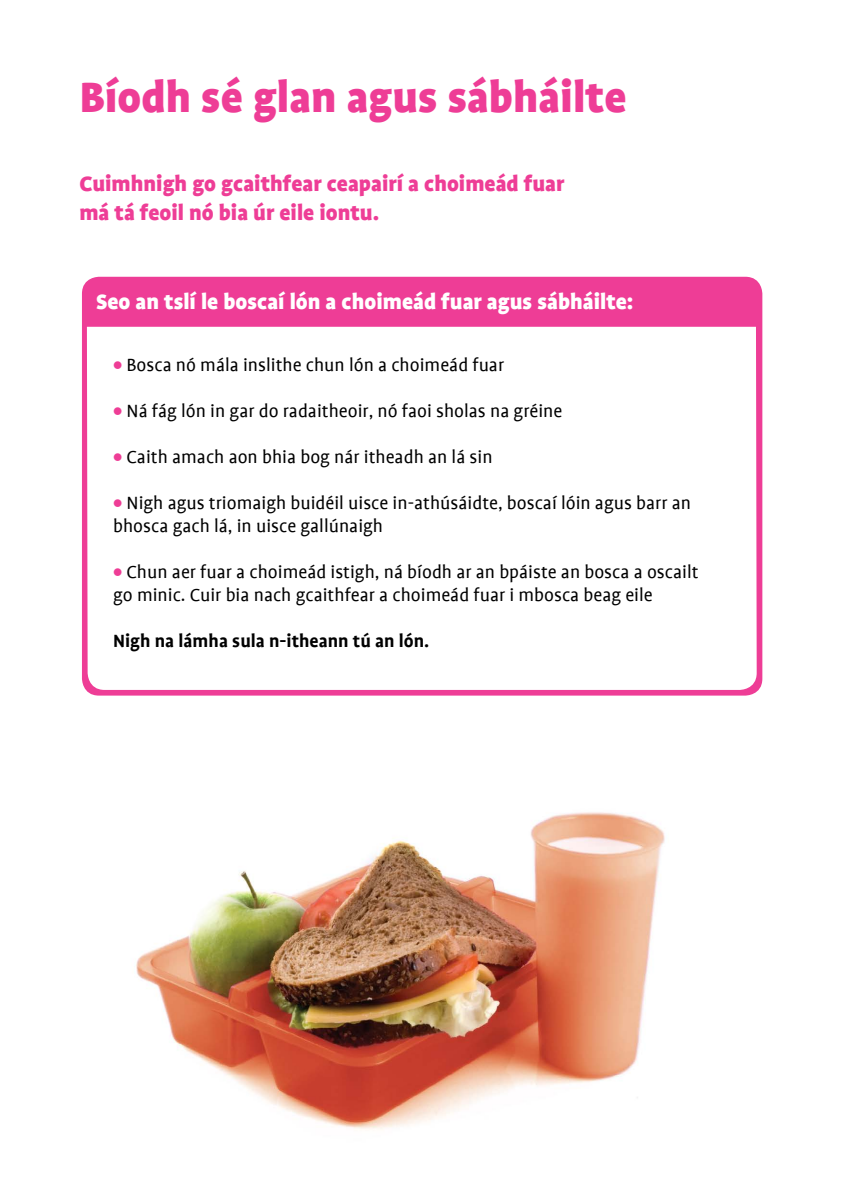
<style>
.page{position:relative;width:842px;height:1191px;background:#fff}
.page>*{position:absolute;margin:0;border:0;box-sizing:border-box;transform-origin:0 0}
.t1{font:900 48px "Profile";color:#ee3d96}
.t2{font:900 24px/28.8px "Profile";color:#ee3d96}
.t3{font:900 24px "Profile";color:#fff}
.t4{font:20px/23px "Profile";color:#000}
.t5{font:700 20px "Profile";color:#000}
.s1{font-weight:900;color:#ee3d96}
</style>
<div class="page">
<img style="left:136px;top:812px;width:529px;height:317px">
<div style="left:82px;top:277px;width:680px;height:418px;background:#ee3d96;border-radius:17px"></div>
<div style="left:87px;top:327px;width:670px;height:363px;background:#fff"></div>
<h1 class="t1" style="left:79px;top:71px;width:549px">Bíodh sé glan agus sábháilte</h1>
<p class="t2" style="left:79px;top:169px;width:487px">Cuimhnigh go gcaithfear ceapairí a choimeád fuar má tá feoil nó bia úr eile iontu.</p>
<p class="t3" style="left:96px;top:288px;width:539px">Seo an tslí le boscaí lón a choimeád fuar agus sábháilte:</p>
<p class="t4" style="left:113px;top:354px;width:393px"><span class="s1">•</span> Bosca nó mála inslithe chun lón a choimeád fuar</p>
<p class="t4" style="left:113px;top:400px;width:451px"><span class="s1">•</span> Ná fág lón in gar do radaitheoir, nó faoi sholas na gréine</p>
<p class="t4" style="left:113px;top:446px;width:381px"><span class="s1">•</span> Caith amach aon bhia bog nár itheadh an lá sin</p>
<p class="t4" style="left:113px;top:492px;width:579px"><span class="s1">•</span> Nigh agus triomaigh buidéil uisce in-athúsáidte, boscaí lóin agus barr an bhosca gach lá, in uisce gallúnaigh</p>
<p class="t4" style="left:113px;top:561px;width:587px"><span class="s1">•</span> Chun aer fuar a choimeád istigh, ná bíodh ar an bpáiste an bosca a oscailt go minic. Cuir bia nach gcaithfear a choimeád fuar i mbosca beag eile</p>
<p class="t5" style="left:113px;top:630px;width:318px">Nigh na lámha sula n-itheann tú an lón.</p>
</div>
